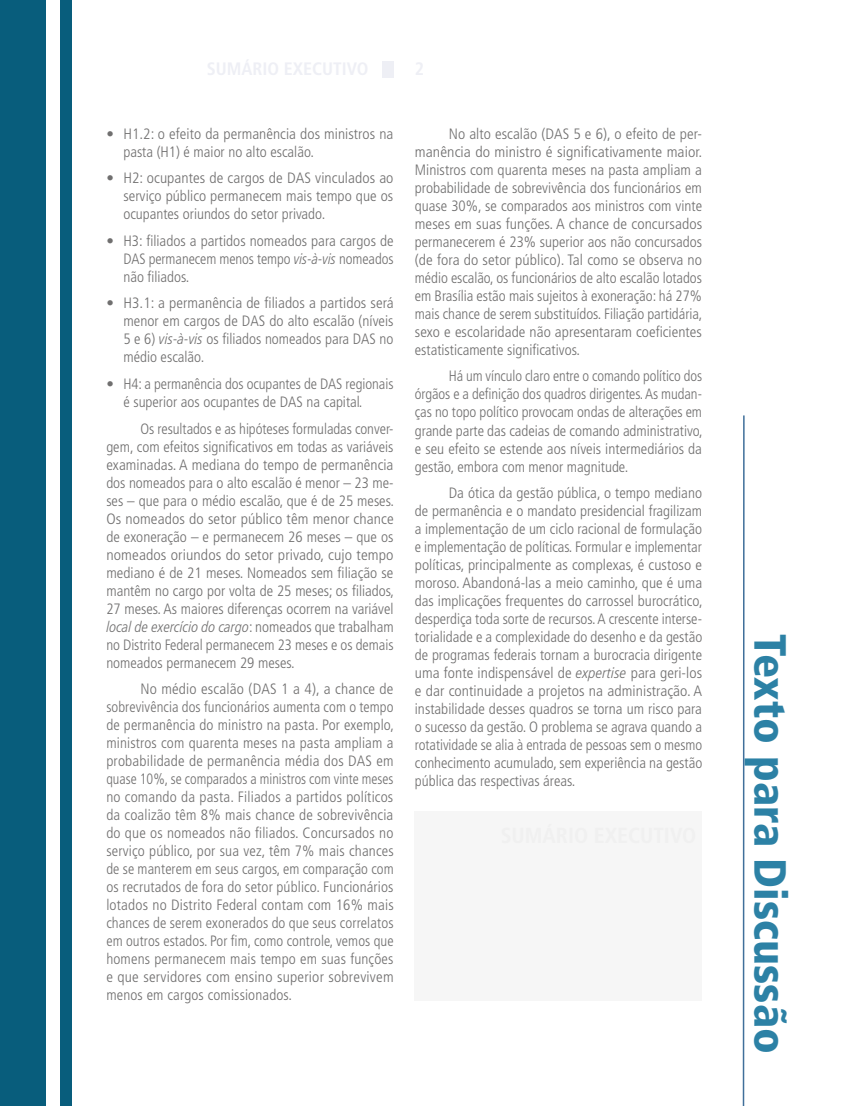
<style>
.page{position:relative;width:851px;height:1106px;background:#fff}
.page>*{position:absolute;margin:0;border:0;box-sizing:border-box;transform-origin:0 0}
.t1{font:900 condensed 45px "Frutiger LT Pro";color:#2c81a5}
.t2{font:300 condensed 15px/18px "Frutiger LT Pro";color:#706f6f;text-align:justify}
.t3{font:300 condensed 15px/18px "Frutiger LT Pro";color:#706f6f;text-align:justify;scale:.96 1}
.s1{font-style:italic}
</style>
<div class="page">
<hr style="left:742px;top:415px;width:2px;height:691px;background:#406f9a">
<div style="left:0;top:0;width:46px;height:1106px;background:#085d7c"></div>
<div style="left:60px;top:0;width:12px;height:1106px;background:#085d7c"></div>
<div style="left:382px;top:61px;width:11px;height:17px;background:#eeeff5"></div>
<div style="left:415px;top:810px;width:287px;height:190px;background:#f6f6f6"></div>
<p class="t2" style="left:123px;top:125px;width:271px;text-indent:-17px">• H1.2: o efeito da permanência dos ministros na pasta (H1) é maior no alto escalão.</p>
<p class="t2" style="left:123px;top:169px;width:271px;text-indent:-17px">• H2: ocupantes de cargos de DAS vinculados ao serviço público permanecem mais tempo que os ocupantes oriundos do setor privado.</p>
<p class="t2" style="left:123px;top:232px;width:272px;text-indent:-17px">• H3: filiados a partidos nomeados para cargos de DAS permanecem menos tempo <span class="s1">vis-à-vis</span> nomeados não filiados.</p>
<p class="t2" style="left:123px;top:294px;width:272px;text-indent:-17px">• H3.1: a permanência de filiados a partidos será menor em cargos de DAS do alto escalão (níveis 5 e 6) <span class="s1">vis-à-vis</span> os filiados nomeados para DAS no médio escalão.</p>
<p class="t2" style="left:123px;top:375px;width:271px;text-indent:-17px">• H4: a permanência dos ocupantes de DAS regionais é superior aos ocupantes de DAS na capital.</p>
<p class="t2" style="left:106px;top:419px;width:289px;text-indent:34px">Os resultados e as hipóteses formuladas conver&shy;gem, com efeitos significativos em todas as variáveis examinadas. A mediana do tempo de permanência dos nomeados para o alto escalão é menor – 23 me&shy;ses – que para o médio escalão, que é de 25 meses.<br>Os nomeados do setor público têm menor chance de exoneração – e permanecem 26 meses – que os nomeados oriundos do setor privado, cujo tempo mediano é de 21 meses. Nomeados sem filiação se mantêm no cargo por volta de 25 meses; os filiados, 27 meses. As maiores diferenças ocorrem na variável <span class="s1">local de exercício do cargo</span>: nomeados que trabalham no Distrito Federal permanecem 23 meses e os demais nomeados permanecem 29 meses.</p>
<p class="t2" style="left:106px;top:680px;width:289px;text-indent:34px">No médio escalão (DAS 1 a 4), a chance de sobrevivência dos funcionários aumenta com o tempo de permanência do ministro na pasta. Por exemplo, ministros com quarenta meses na pasta ampliam a probabilidade de permanência média dos DAS em quase 10%, se comparados a ministros com vinte meses no comando da pasta. Filiados a partidos políticos da coalizão têm 8% mais chance de sobrevivência do que os nomeados não filiados. Concursados no serviço público, por sua vez, têm 7% mais chances de se manterem em seus cargos, em comparação com os recrutados de fora do setor público. Funcionários lotados no Distrito Federal contam com 16% mais chances de serem exonerados do que seus correlatos em outros estados. Por fim, como controle, vemos que homens permanecem mais tempo em suas funções e que servidores com ensino superior sobrevivem menos em cargos comissionados.</p>
<p class="t2" style="left:415px;top:125px;width:289px;text-indent:34px">No alto escalão (DAS 5 e 6), o efeito de per&shy;manência do ministro é significativamente maior.<br>Ministros com quarenta meses na pasta ampliam a probabilidade de sobrevivência dos funcionários em quase 30%, se comparados aos ministros com vinte meses em suas funções. A chance de concursados permanecerem é 23% superior aos não concursados (de fora do setor público). Tal como se observa no médio escalão, os funcionários de alto escalão lotados em Brasília estão mais sujeitos à exoneração: há 27% mais chance de serem substituídos. Filiação partidária, sexo e escolaridade não apresentaram coeficientes estatisticamente significativos.</p>
<p class="t3" style="left:415px;top:367px;width:301px;text-indent:34px">Há um vínculo claro entre o comando político dos órgãos e a definição dos quadros dirigentes. As mudan&shy;ças no topo político provocam ondas de alterações em grande parte das cadeias de comando administrativo, e seu efeito se estende aos níveis intermediários da gestão, embora com menor magnitude.</p>
<p class="t2" style="left:415px;top:484px;width:289px;text-indent:34px">Da ótica da gestão pública, o tempo mediano de permanência e o mandato presidencial fragilizam a implementação de um ciclo racional de formulação e implementação de políticas. Formular e implementar políticas, principalmente as complexas, é custoso e moroso. Abandoná-las a meio caminho, que é uma das implicações frequentes do carrossel burocrático, desperdiça toda sorte de recursos. A crescente interse&shy;torialidade e a complexidade do desenho e da gestão de programas federais tornam a burocracia dirigente uma fonte indispensável de <span class="s1">expertise</span> para geri-los e dar continuidade a projetos na administração. A instabilidade desses quadros se torna um risco para o sucesso da gestão. O problema se agrava quando a rotatividade se alia à entrada de pessoas sem o mesmo conhecimento acumulado, sem experiência na gestão pública das respectivas áreas.</p>
<h1 class="t1" style="left:797px;top:633px;width:421px;rotate:90deg">Texto para Discussão</h1>
</div>
